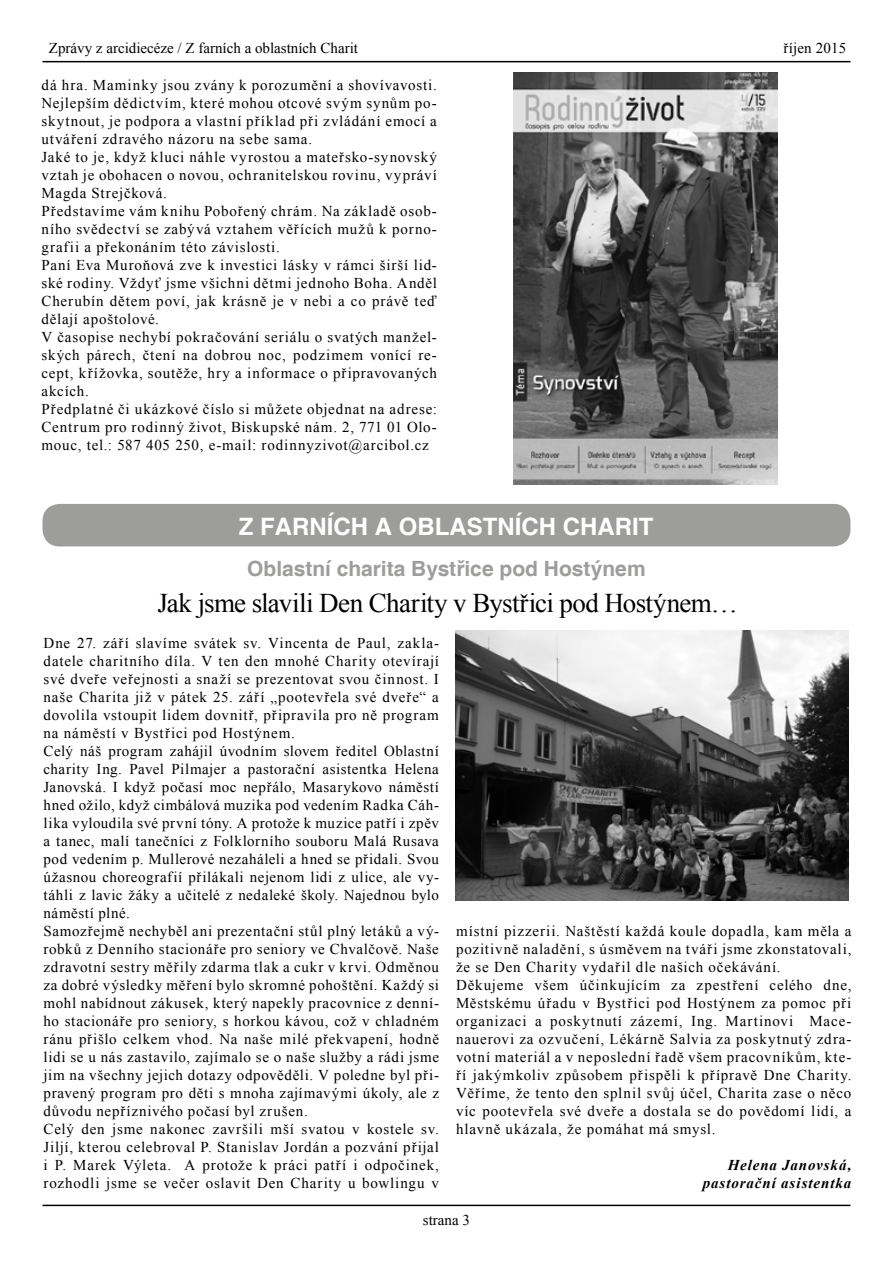
<style>
.page{position:relative;width:893px;height:1263px;background:#fff}
.page>*{position:absolute;margin:0;border:0;box-sizing:border-box;transform-origin:0 0}
.t1{font:27px "Times New Roman";letter-spacing:-.02em;color:#000}
.t2{font:700 24px "Helvetica";color:#fff}
.t3{font:700 21px "Helvetica";color:#9d9d9c}
.t4{font:15px/18px "Times New Roman";letter-spacing:.05em;color:#000}
.t5{font:15px "Times New Roman";color:#000}
.t6{font:italic 700 15px/18px "Times New Roman";letter-spacing:.06em;color:#000;text-align:right}
.t7{font:15px "Times New Roman";letter-spacing:.01em;color:#000}
</style>
<div class="page">
<hr style="left:43px;top:1205px;width:807px;height:1px;background:#000">
<hr style="left:43px;top:61px;width:807px;height:1px;background:#000">
<img style="left:455px;top:630px;width:393px;height:270px">
<img style="left:513px;top:72px;width:264px;height:413px">
<div style="left:43px;top:504px;width:807px;height:42px;background:#9d9d9c;border-radius:17px"></div>
<p class="t5" style="left:49px;top:37px;width:311px">Zprávy z arcidiecéze / Z farních a oblastních Charit</p>
<p class="t4" style="left:41px;top:76px;width:397px">dá hra. Maminky jsou zvány k porozumění a shovívavosti.<br>Nejlepším dědictvím, které mohou otcové svým synům po&shy;skytnout, je podpora a vlastní příklad při zvládání emocí a utváření zdravého názoru na sebe sama.<br>Jaké to je, když kluci náhle vyrostou a mateřsko-synovský vztah je obohacen o novou, ochranitelskou rovinu, vypráví Magda Strejčková.<br>Představíme vám knihu Pobořený chrám. Na základě osob&shy;ního svědectví se zabývá vztahem věřících mužů k porno&shy;grafii a překonáním této závislosti.<br>Paní Eva Muroňová zve k investici lásky v rámci širší lid&shy;ské rodiny. Vždyť jsme všichni dětmi jednoho Boha. Anděl Cherubín dětem poví, jak krásně je v nebi a co právě teď dělají apoštolové.<br>V časopise nechybí pokračování seriálu o svatých manžel&shy;ských párech, čtení na dobrou noc, podzimem vonící re&shy;cept, křížovka, soutěže, hry a informace o připravovaných akcích.<br>Předplatné či ukázkové číslo si můžete objednat na adrese:<br>Centrum pro rodinný život, Biskupské nám. 2, 771 01 Olo&shy;mouc, tel.: 587 405 250, e-mail: rodinnyzivot@arcibol.cz</p>
<h2 class="t2" style="left:239px;top:512px;width:416px">Z FARNÍCH A OBLASTNÍCH CHARIT</h2>
<h3 class="t3" style="left:247px;top:556px;width:400px">Oblastní charita Bystřice pod Hostýnem</h3>
<h1 class="t1" style="left:157px;top:584px;width:582px">Jak jsme slavili Den Charity v Bystřici pod Hostýnem…</h1>
<p class="t7" style="left:784px;top:37px;width:64px">říjen 2015</p>
<p class="t4" style="left:44px;top:634px;width:397px">Dne 27. září slavíme svátek sv. Vincenta de Paul, zakla&shy;datele charitního díla. V ten den mnohé Charity otevírají své dveře veřejnosti a snaží se prezentovat svou činnost. I naše Charita již v pátek 25. září „pootevřela své dveře“ a dovolila vstoupit lidem dovnitř, připravila pro ně program na náměstí v Bystřici pod Hostýnem.<br>Celý náš program zahájil úvodním slovem ředitel Oblastní charity Ing. Pavel Pilmajer a pastorační asistentka Helena Janovská. I když počasí moc nepřálo, Masarykovo náměstí hned ožilo, když cimbálová muzika pod vedením Radka Cáh&shy;lika vyloudila své první tóny. A protože k muzice patří i zpěv a tanec, malí tanečníci z Folklorního souboru Malá Rusava pod vedením p. Mullerové nezaháleli a hned se přidali. Svou úžasnou choreografií přilákali nejenom lidi z ulice, ale vy&shy;táhli z lavic žáky a učitelé z nedaleké školy. Najednou bylo náměstí plné.<br>Samozřejmě nechyběl ani prezentační stůl plný letáků a vý&shy;robků z Denního stacionáře pro seniory ve Chvalčově. Naše zdravotní sestry měřily zdarma tlak a cukr v krvi. Odměnou za dobré výsledky měření bylo skromné pohoštění. Každý si mohl nabídnout zákusek, který napekly pracovnice z denní&shy;ho stacionáře pro seniory, s horkou kávou, což v chladném ránu přišlo celkem vhod. Na naše milé překvapení, hodně lidi se u nás zastavilo, zajímalo se o naše služby a rádi jsme jim na všechny jejich dotazy odpověděli. V poledne byl při&shy;pravený program pro děti s mnoha zajímavými úkoly, ale z důvodu nepříznivého počasí byl zrušen.<br>Celý den jsme nakonec završili mší svatou v kostele sv.<br>Jiljí, kterou celebroval P. Stanislav Jordán a pozvání přijal i P. Marek Výleta. A protože k práci patří i odpočinek, rozhodli jsme se večer oslavit Den Charity u bowlingu v</p>
<p class="t4" style="left:456px;top:922px;width:397px">místní pizzerii. Naštěstí každá koule dopadla, kam měla a pozitivně naladění, s úsměvem na tváři jsme zkonstatovali, že se Den Charity vydařil dle našich očekávání.<br>Děkujeme všem účinkujícím za zpestření celého dne, Městskému úřadu v Bystřici pod Hostýnem za pomoc při organizaci a poskytnutí zázemí, Ing. Martinovi Mace&shy;nauerovi za ozvučení, Lékárně Salvia za poskytnutý zdra&shy;votní materiál a v neposlední řadě všem pracovníkům, kte&shy;ří jakýmkoliv způsobem přispěli k přípravě Dne Charity.<br>Věříme, že tento den splnil svůj účel, Charita zase o něco víc pootevřela své dveře a dostala se do povědomí lidí, a hlavně ukázala, že pomáhat má smysl.</p>
<p class="t6" style="left:703px;top:1156px;width:150px">Helena Janovská, pastorační asistentka</p>
<p class="t4" style="left:423px;top:1210px;width:49px">strana 3</p>
</div>
